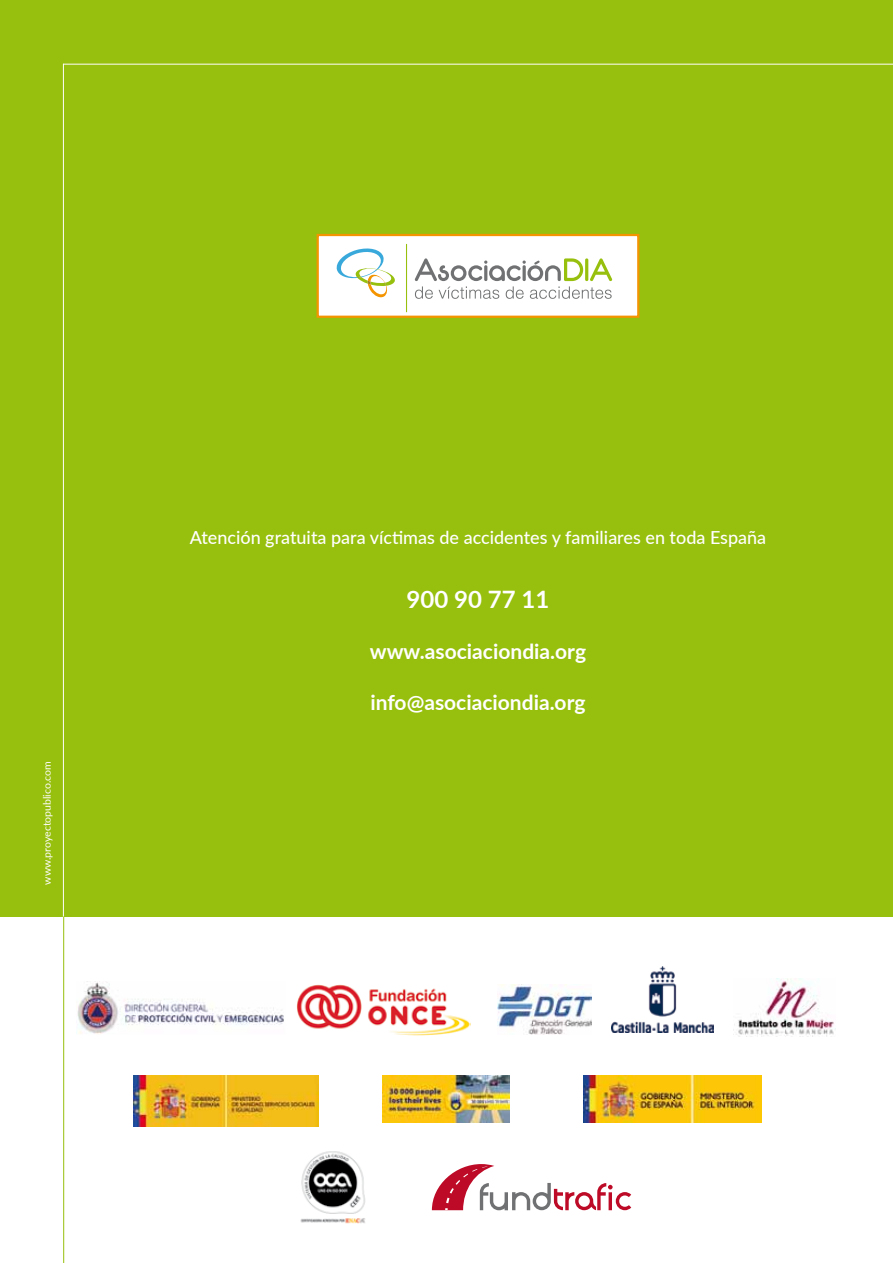
<style>
.page{position:relative;width:893px;height:1263px;background:#fff}
.page>*{position:absolute;margin:0;border:0;box-sizing:border-box;transform-origin:0 0}
.t1{font:700 24px "Lato";color:#fff}
.t2{font:700 21px "Lato";color:#fff}
.t3{font:500 18px "Lato";color:#fff}
.t4{font:10.5px "Lato";color:#fff}
</style>
<div class="page">
<div style="left:0;top:0;width:893px;height:916px;background:#97bf0d"></div>
<div style="left:318px;top:235px;width:320px;height:82px;background:#fff"></div>
<hr style="left:406px;top:244px;width:1px;height:68px;background:#97bf0d">
<svg style="left:336px;top:248px;width:59px;height:50px"></svg>
<svg style="left:415px;top:258px;width:197px;height:41px"></svg>
<div style="left:317px;top:234px;width:322px;height:84px;border:2px solid #f39400"></div>
<hr style="left:63px;top:64px;width:830px;height:1px;background:#fff">
<hr style="left:63px;top:64px;width:1px;height:1199px;background:#fff">
<hr style="left:63px;top:916px;width:1px;height:347px;background:#97bf0d">
<img style="left:300px;top:1151px;width:65px;height:73px">
<svg style="left:432px;top:1164px;width:199px;height:46px"></svg>
<img style="left:584px;top:1075px;width:177px;height:48px">
<img style="left:383px;top:1075px;width:126px;height:48px">
<img style="left:133px;top:1075px;width:185px;height:51px">
<img style="left:77px;top:982px;width:207px;height:52px">
<img style="left:498px;top:985px;width:93px;height:49px">
<img style="left:733px;top:978px;width:101px;height:59px">
<img style="left:611px;top:966px;width:102px;height:66px">
<img style="left:296px;top:984px;width:174px;height:52px">
<p class="t4" style="left:40px;top:884px;width:125px;rotate:-90deg">www.proyectopublico.com</p>
<p class="t3" style="left:190px;top:524px;width:578px">Atención gratuita para víctimas de accidentes y familiares en toda España</p>
<h1 class="t1" style="left:407px;top:581px;width:144px">900 90 77 11</h1>
<p class="t2" style="left:370px;top:636px;width:218px">www.asociaciondia.org</p>
<p class="t2" style="left:370px;top:687px;width:217px">info@asociaciondia.org</p>
</div>
